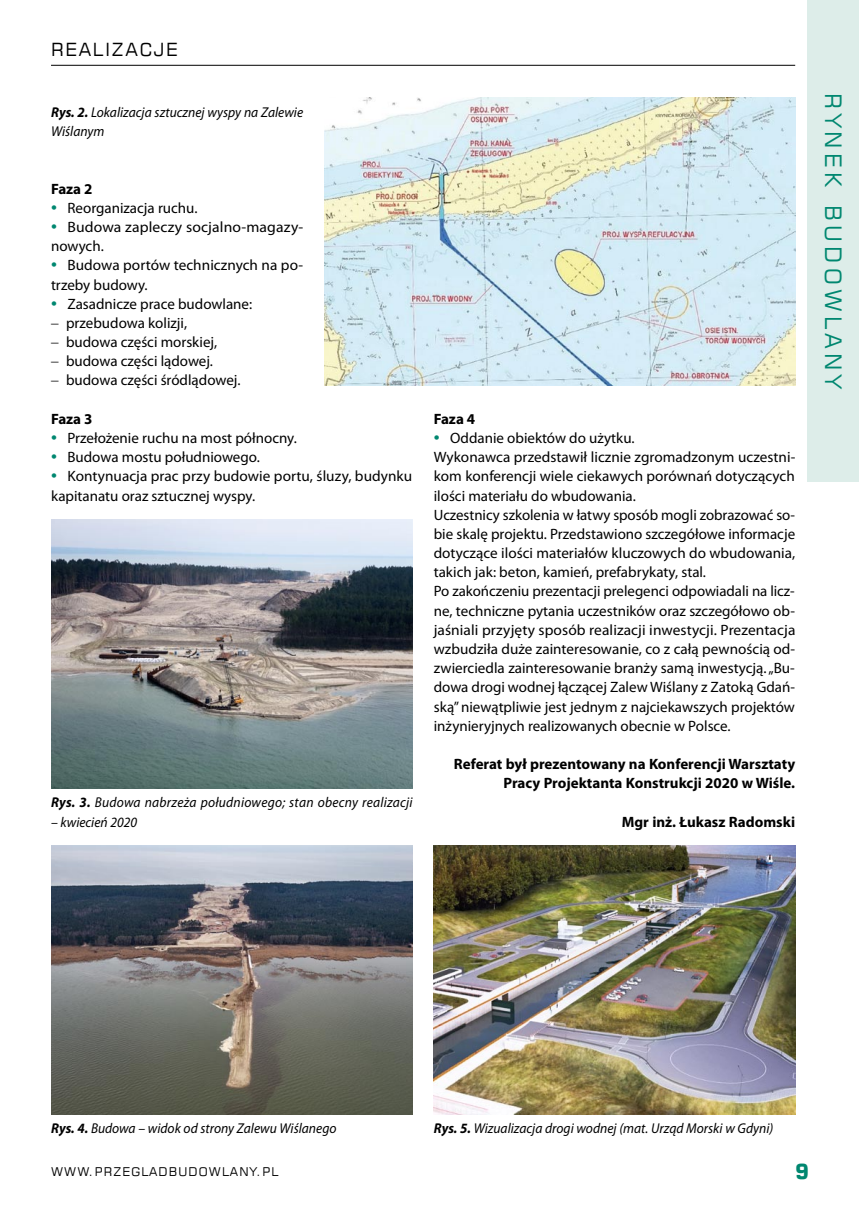
<style>
.page{position:relative;width:859px;height:1212px;background:#fff}
.page>*{position:absolute;margin:0;border:0;box-sizing:border-box;transform-origin:0 0}
.t1{font:22.5px "Square 721 EU";color:#008770}
.t2{font:700 21px "Square 721 EU";color:#008770;scale:.95 1}
.t3{font:18px "Square 721 EU";letter-spacing:.1em;color:#000}
.t4{font:15px/19.2px "Myriad Pro";color:#000}
.t5{font:700 15px/19.2px "Myriad Pro";color:#000;text-align:right}
.t6{font:15px/19.2px "Myriad Pro";color:#000;scale:1.04 1}
.t7{font:italic 14.25px/19.2px "Myriad Pro";color:#000;scale:.95 1}
.t8{font:italic 14.25px "Myriad Pro";letter-spacing:.02em;color:#000;scale:.95 1}
.t9{font:12px "Square 721 EU";letter-spacing:.1em;color:#000}
.s1{font-weight:700}
.s2{font-size:21px;color:#008770}
.s3{font-family:"Swis 721 EU Normal"}
</style>
<div class="page">
<div style="left:808px;top:0;width:51px;height:481px;background:#ddede9"></div>
<hr style="left:51px;top:65px;width:744px;height:1px;background:#000">
<img style="left:324px;top:98px;width:471px;height:287px">
<img style="left:434px;top:846px;width:361px;height:268px">
<img style="left:51px;top:520px;width:361px;height:268px">
<img style="left:51px;top:846px;width:361px;height:268px">
<p class="t3" style="left:51px;top:38px;width:28px">REAL</p>
<p class="t3" style="left:106px;top:38px;width:71px">IZACJE</p>
<p class="t7" style="left:51px;top:102px;width:267px"><span class="s1">Rys. 2.</span> Lokalizacja sztucznej wyspy na Zalewie<br>Wiślanym</p>
<p class="t5" style="left:51px;top:179px;width:43px">Faza 2</p>
<p class="t4" style="left:51px;top:198px;width:148px"><span class="s2">•</span> Reorganizacja ruchu.</p>
<p class="t6" style="left:51px;top:217px;width:244px"><span class="s2">•</span> Budowa zapleczy socjalno-magazy&shy;nowych.</p>
<p class="t4" style="left:51px;top:256px;width:254px"><span class="s2">•</span> Budowa portów technicznych na po&shy;trzeby budowy.</p>
<p class="t4" style="left:51px;top:294px;width:203px"><span class="s2">•</span> Zasadnicze prace budowlane:</p>
<p class="t4" style="left:51px;top:313px;width:138px"><span class="s3">–</span> przebudowa kolizji,</p>
<p class="t4" style="left:51px;top:332px;width:168px"><span class="s3">–</span> budowa części morskiej,</p>
<p class="t4" style="left:51px;top:351px;width:164px"><span class="s3">–</span> budowa części lądowej.</p>
<p class="t4" style="left:51px;top:371px;width:191px"><span class="s3">–</span> budowa części śródlądowej.</p>
<p class="t5" style="left:51px;top:409px;width:43px">Faza 3</p>
<p class="t4" style="left:51px;top:428px;width:247px"><span class="s2">•</span> Przełożenie ruchu na most północny.</p>
<p class="t4" style="left:51px;top:447px;width:210px"><span class="s2">•</span> Budowa mostu południowego.</p>
<p class="t4" style="left:51px;top:466px;width:363px"><span class="s2">•</span> Kontynuacja prac przy budowie portu, śluzy, budynku kapitanatu oraz sztucznej wyspy.</p>
<p class="t8" style="left:51px;top:794px;width:382px"><span class="s1">Rys. 3.</span> Budowa nabrzeża południowego; stan obecny realizacji</p>
<p class="t7" style="left:51px;top:812px;width:92px">– kwiecień 2020</p>
<p class="t5" style="left:434px;top:409px;width:43px">Faza 4</p>
<p class="t4" style="left:434px;top:428px;width:363px"><span class="s2">•</span> Oddanie obiektów do użytku.<br>Wykonawca przedstawił licznie zgromadzonym uczestni&shy;kom konferencji wiele ciekawych porównań dotyczących ilości materiału do wbudowania.<br>Uczestnicy szkolenia w łatwy sposób mogli zobrazować so&shy;bie skalę projektu. Przedstawiono szczegółowe informacje dotyczące ilości materiałów kluczowych do wbudowania, takich jak: beton, kamień, prefabrykaty, stal.<br>Po zakończeniu prezentacji prelegenci odpowiadali na licz&shy;ne, techniczne pytania uczestników oraz szczegółowo ob&shy;jaśniali przyjęty sposób realizacji inwestycji. Prezentacja wzbudziła duże zainteresowanie, co z całą pewnością od&shy;zwierciedla zainteresowanie branży samą inwestycją. „Bu&shy;dowa drogi wodnej łączącej Zalew Wiślany z Zatoką Gdań&shy;ską” niewątpliwie jest jednym z najciekawszych projektów inżynieryjnych realizowanych obecnie w Polsce.</p>
<p class="t5" style="left:454px;top:754px;width:343px">Referat był prezentowany na Konferencji Warsztaty<br>Pracy Projektanta Konstrukcji 2020 w Wiśle.</p>
<p class="t5" style="left:622px;top:811px;width:175px">Mgr inż. Łukasz Radomski</p>
<h1 class="t1" style="left:847px;top:93px;width:295px;rotate:90deg">RYNEK BUDOWLANY</h1>
<p class="t7" style="left:51px;top:1119px;width:302px"><span class="s1">Rys. 4.</span> Budowa – widok od strony Zalewu Wiślanego</p>
<p class="t9" style="left:51px;top:1164px;width:229px">WWW.PRZEGLADBUDOWLANY.PL</p>
<p class="t7" style="left:434px;top:1119px;width:359px"><span class="s1">Rys. 5.</span> Wizualizacja drogi wodnej (mat. Urząd Morski w Gdyni)</p>
<h2 class="t2" style="left:795px;top:1158px;width:16px">9</h2>
</div>
